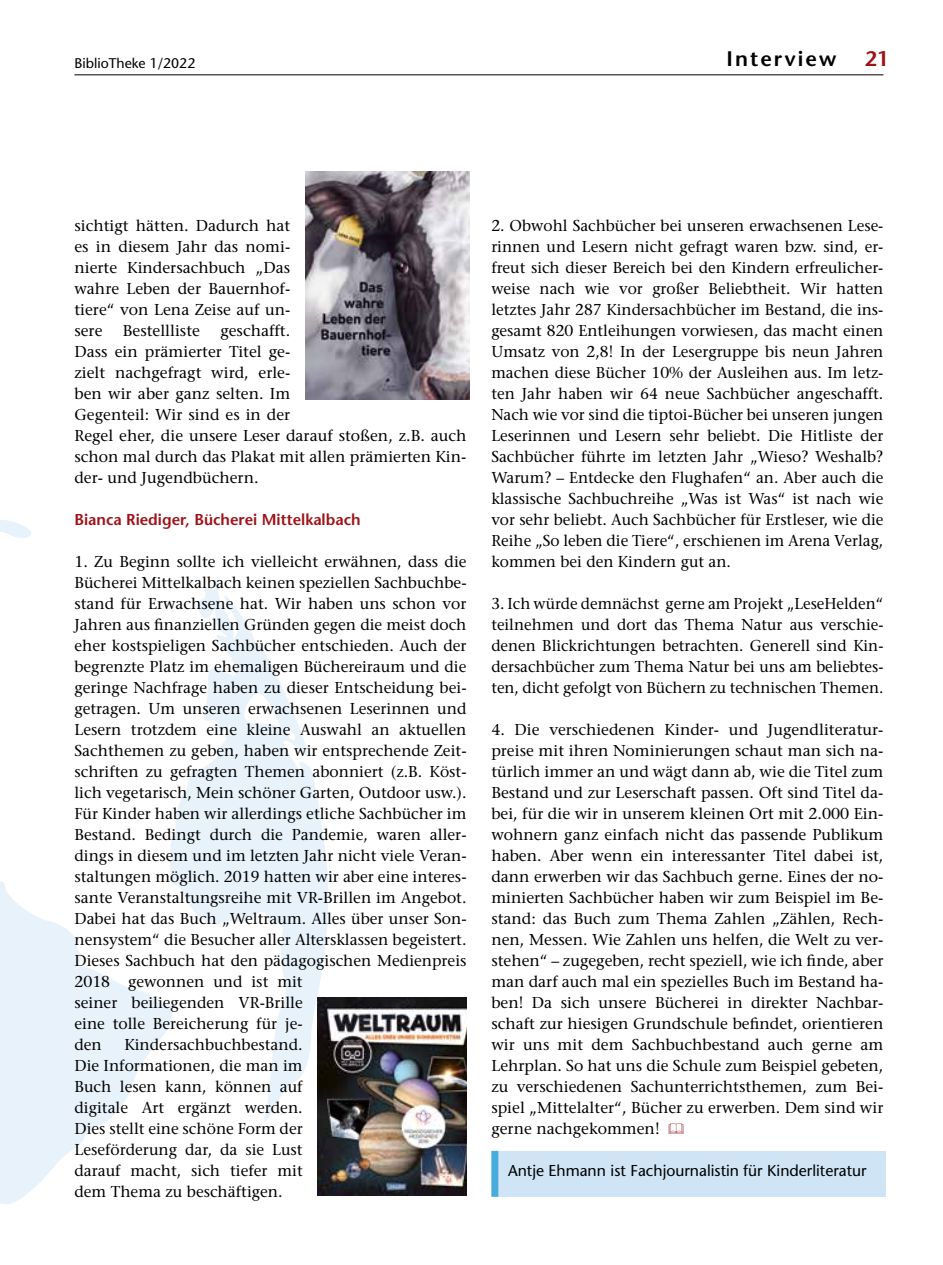
<style>
.page{position:relative;width:943px;height:1265px;background:#fff}
.page>*{position:absolute;margin:0;border:0;box-sizing:border-box;transform-origin:0 0}
.t1{font:600 21px "Stone Sans";letter-spacing:.1em;color:#000}
.t2{font:600 21px "Stone Sans";color:#9e1219}
.t3{font:15.75px/21px "Stone Serif";color:#000;text-align:justify}
.t4{font:15.75px "Stone Sans";color:#000}
.t5{font:600 15.75px "Stone Sans";color:#9e1219}
.t6{font:14px "Stone Sans";color:#000}
</style>
<div class="page">
<svg style="left:0;top:881px;width:170px;height:323px;fill:#e7f2fa"></svg>
<svg style="left:170px;top:580px;width:158px;height:542px"></svg>
<svg style="left:0;top:520px;width:31px;height:18px"></svg>
<hr style="left:74px;top:74px;width:809px;height:1px;background:#000">
<div style="left:494px;top:1151px;width:391px;height:46px;background:#cfe5f5"></div>
<div style="left:491px;top:1151px;width:7px;height:46px;background:#47abdb"></div>
<img style="left:317px;top:997px;width:149px;height:199px">
<img style="left:305px;top:171px;width:164px;height:228px">
<svg style="left:668px;top:1123px;width:15px;height:11px"></svg>
<p class="t6" style="left:74px;top:55px;width:122px">BiblioTheke 1/2022</p>
<h1 class="t1" style="left:726px;top:46px;width:111px">Interview</h1>
<h1 class="t2" style="left:864px;top:46px;width:26px">21</h1>
<p class="t3" style="left:74px;top:215px;width:217px">sichtigt hätten. Dadurch hat es in diesem Jahr das nomi&shy;nierte Kindersachbuch „Das wahre Leben der Bauernhof&shy;tiere“ von Lena Zeise auf un&shy;sere</p>
<p class="t3" style="left:74px;top:320px;width:393px;text-align:left;text-indent:146px">geschafft.<br>Dass ein prämierter Titel ge-<br>zielt nachgefragt wird, erle-<br>ben wir aber ganz selten. Im<br>Gegenteil: Wir sind es in der<br>Regel eher, die unsere Leser darauf stoßen, z.B. auch schon mal durch das Plakat mit allen prämierten Kin&shy;der- und Jugendbüchern.</p>
<p class="t5" style="left:74px;top:510px;width:288px">Bianca Riediger, Bücherei Mittelkalbach</p>
<p class="t3" style="left:74px;top:551px;width:393px;text-align:left">1. Zu Beginn sollte ich vielleicht erwähnen, dass die Bücherei Mittelkalbach keinen speziellen Sachbuchbe&shy;stand für Erwachsene hat. Wir haben uns schon vor Jahren aus finanziellen Gründen gegen die meist doch eher kostspieligen Sachbücher entschieden. Auch der begrenzte Platz im ehemaligen Büchereiraum und die geringe Nachfrage haben zu dieser Entscheidung bei&shy;getragen. Um unseren erwachsenen Leserinnen und Lesern trotzdem eine kleine Auswahl an aktuellen Sachthemen zu geben, haben wir entsprechende Zeit&shy;schriften zu gefragten Themen abonniert (z.B. Köst&shy;lich vegetarisch, Mein schöner Garten, Outdoor usw.).<br>Für Kinder haben wir allerdings etliche Sachbücher im Bestand. Bedingt durch die Pandemie, waren aller&shy;dings in diesem und im letzten Jahr nicht viele Veran&shy;staltungen möglich. 2019 hatten wir aber eine interes&shy;sante Veranstaltungsreihe mit VR-Brillen im Angebot.<br>Dabei hat das Buch „Weltraum. Alles über unser Son&shy;nensystem“ die Besucher aller Altersklassen begeistert.<br>Dieses Sachbuch hat den pädagogischen Medienpreis 2018 gewonnen und ist mit<br>seiner beiliegenden VR-Brille<br>eine tolle Bereicherung für je-<br>den</p>
<p class="t3" style="left:123px;top:320px;width:79px">Bestellliste</p>
<p class="t3" style="left:74px;top:1034px;width:230px;text-indent:50px">Kindersachbuchbestand.<br>Die Informationen, die man im Buch lesen kann, können auf digitale Art ergänzt werden.<br>Dies stellt eine schöne Form der Leseförderung dar, da sie Lust darauf macht, sich tiefer mit dem Thema zu beschäftigen.</p>
<p class="t3" style="left:491px;top:215px;width:393px">2. Obwohl Sachbücher bei unseren erwachsenen Lese&shy;rinnen und Lesern nicht gefragt waren bzw. sind, er&shy;freut sich dieser Bereich bei den Kindern erfreulicher&shy;weise nach wie vor großer Beliebtheit. Wir hatten letztes Jahr 287 Kindersachbücher im Bestand, die ins&shy;gesamt 820 Entleihungen vorwiesen, das macht einen Umsatz von 2,8! In der Lesergruppe bis neun Jahren machen diese Bücher 10% der Ausleihen aus. Im letz&shy;ten Jahr haben wir 64 neue Sachbücher angeschafft.<br>Nach wie vor sind die tiptoi-Bücher bei unseren jungen Leserinnen und Lesern sehr beliebt. Die Hitliste der Sachbücher führte im letzten Jahr „Wieso? Weshalb?<br>Warum? – Entdecke den Flughafen“ an. Aber auch die klassische Sachbuchreihe „Was ist Was“ ist nach wie vor sehr beliebt. Auch Sachbücher für Erstleser, wie die Reihe „So leben die Tiere“, erschienen im Arena Verlag, kommen bei den Kindern gut an.</p>
<p class="t3" style="left:491px;top:593px;width:393px">3. Ich würde demnächst gerne am Projekt „LeseHelden“ teilnehmen und dort das Thema Natur aus verschie&shy;denen Blickrichtungen betrachten. Generell sind Kin&shy;dersachbücher zum Thema Natur bei uns am beliebtes&shy;ten, dicht gefolgt von Büchern zu technischen Themen.</p>
<p class="t3" style="left:491px;top:719px;width:393px">4. Die verschiedenen Kinder- und Jugendliteratur&shy;preise mit ihren Nominierungen schaut man sich na&shy;türlich immer an und wägt dann ab, wie die Titel zum Bestand und zur Leserschaft passen. Oft sind Titel da&shy;bei, für die wir in unserem kleinen Ort mit 2.000 Ein&shy;wohnern ganz einfach nicht das passende Publikum haben. Aber wenn ein interessanter Titel dabei ist, dann erwerben wir das Sachbuch gerne. Eines der no&shy;minierten Sachbücher haben wir zum Beispiel im Be&shy;stand: das Buch zum Thema Zahlen „Zählen, Rech&shy;nen, Messen. Wie Zahlen uns helfen, die Welt zu ver&shy;stehen“ – zugegeben, recht speziell, wie ich finde, aber man darf auch mal ein spezielles Buch im Bestand ha&shy;ben! Da sich unsere Bücherei in direkter Nachbar&shy;schaft zur hiesigen Grundschule befindet, orientieren wir uns mit dem Sachbuchbestand auch gerne am Lehrplan. So hat uns die Schule zum Beispiel gebeten, zu verschiedenen Sachunterrichtsthemen, zum Bei&shy;spiel „Mittelalter“, Bücher zu erwerben. Dem sind wir gerne nachgekommen!</p>
<p class="t4" style="left:508px;top:1161px;width:360px">Antje Ehmann ist Fachjournalistin für Kinderliteratur</p>
</div>
